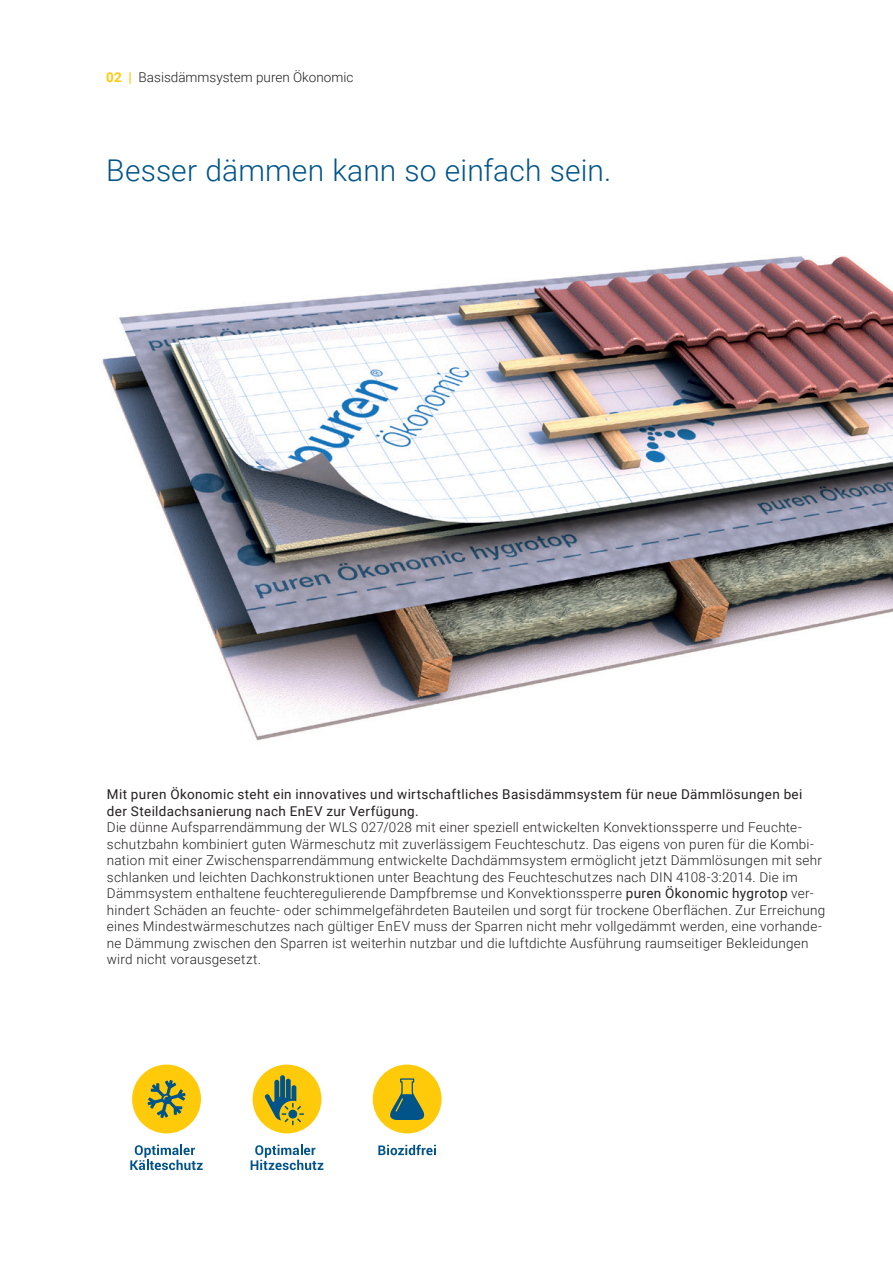
<style>
.page{position:relative;width:893px;height:1263px;background:#fff}
.page>*{position:absolute;margin:0;border:0;box-sizing:border-box;transform-origin:0 0}
.t1{font:300 30px "Roboto";letter-spacing:.005em;color:#005489}
.t2{font:300 13.5px/16.5px "Roboto";letter-spacing:.02em;color:#231f20}
.t3{font:13.5px/16.5px "Roboto";letter-spacing:.025em;color:#231f20}
.t4{font:300 13.5px "Roboto";color:#231f20}
.s1{font-weight:700;color:#feca0a}
.s2{font-weight:400}
</style>
<div class="page">
<img style="left:102px;top:256px;width:791px;height:485px">
<div style="left:132px;top:1064px;width:69px;height:69px;background:#feca0a;border-radius:50%"></div>
<svg style="left:148px;top:1080px;width:38px;height:38px"></svg>
<svg style="left:130px;top:1145px;width:73px;height:25px"></svg>
<div style="left:253px;top:1064px;width:68px;height:69px;background:#feca0a;border-radius:50%"></div>
<svg style="left:265px;top:1075px;width:39px;height:50px"></svg>
<svg style="left:251px;top:1145px;width:72px;height:25px"></svg>
<svg style="left:378px;top:1145px;width:58px;height:10px"></svg>
<div style="left:373px;top:1064px;width:69px;height:69px;background:#feca0a;border-radius:50%"></div>
<svg style="left:390px;top:1078px;width:35px;height:42px"></svg>
<p class="t4" style="left:106px;top:68px;width:249px"><span class="s1">02 |</span> Basisdämmsystem puren Ökonomic</p>
<h1 class="t1" style="left:106px;top:149px;width:507px">Besser dämmen kann so einfach sein.</h1>
<p class="t3" style="left:107px;top:786px;width:697px">Mit puren Ökonomic steht ein innovatives und wirtschaftliches Basisdämmsystem für neue Dämmlösungen bei der Steildachsanierung nach EnEV zur Verfügung.</p>
<p class="t2" style="left:107px;top:819px;width:720px">Die dünne Aufsparrendämmung der WLS 027/028 mit einer speziell entwickelten Konvektionssperre und Feuchte&shy;schutzbahn kombiniert guten Wärmeschutz mit zuverlässigem Feuchteschutz. Das eigens von puren für die Kombi&shy;nation mit einer Zwischensparrendämmung entwickelte Dachdämmsystem ermöglicht jetzt Dämmlösungen mit sehr schlanken und leichten Dachkonstruktionen unter Beachtung des Feuchteschutzes nach DIN 4108-3:2014. Die im Dämmsystem enthaltene feuchteregulierende Dampfbremse und Konvektionssperre <span class="s2">puren Ökonomic hygrotop</span> ver&shy;hindert Schäden an feuchte- oder schimmelgefährdeten Bauteilen und sorgt für trockene Oberflächen. Zur Erreichung eines Mindestwärmeschutzes nach gültiger EnEV muss der Sparren nicht mehr vollgedämmt werden, eine vorhande&shy;ne Dämmung zwischen den Sparren ist weiterhin nutzbar und die luftdichte Ausführung raumseitiger Bekleidungen wird nicht vorausgesetzt.</p>
</div>
